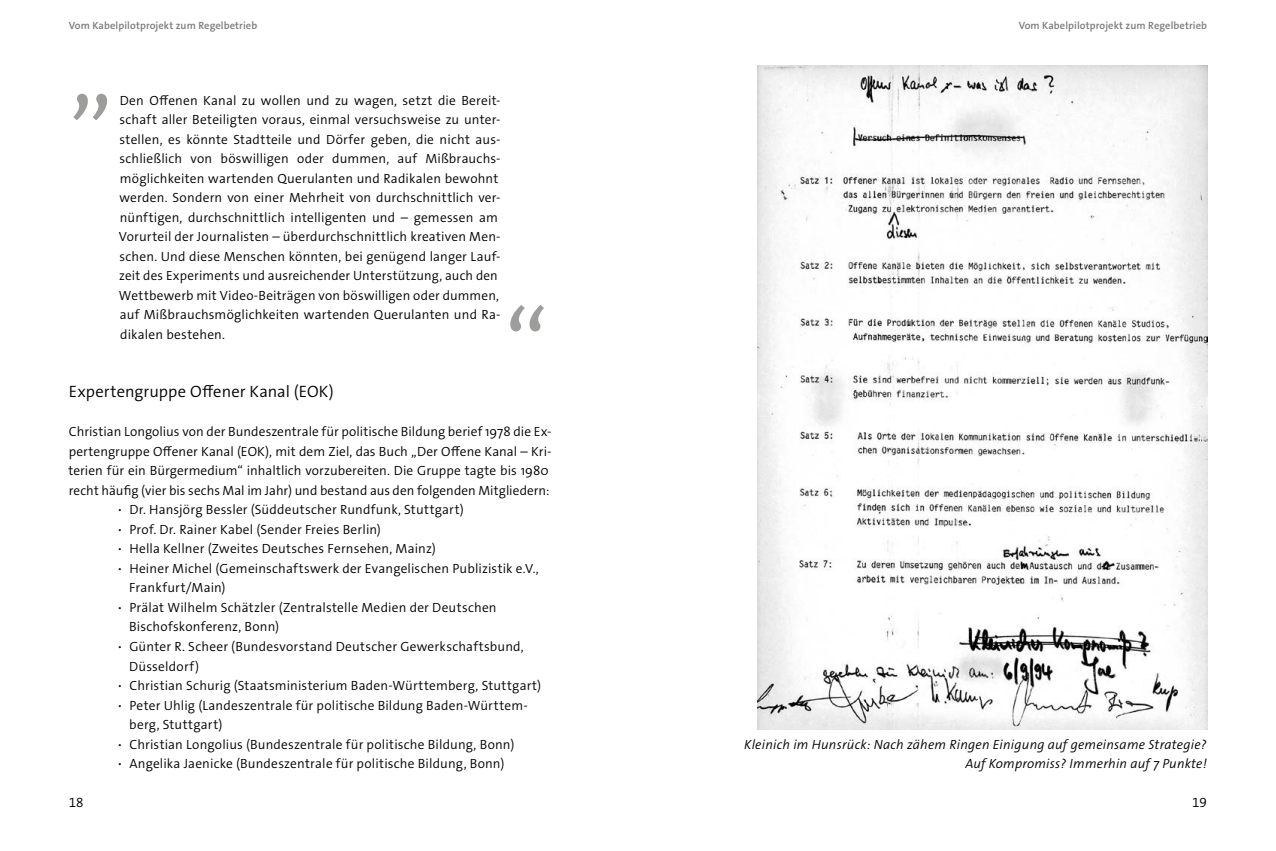
<style>
.page{position:relative;width:1276px;height:851px;background:#fff}
.page>*{position:absolute;margin:0;border:0;box-sizing:border-box;transform-origin:0 0}
.t1{font:300 108px "The Sans Os F";color:#9d9d9c}
.t2{font:300 16.5px "The Sans Os F";letter-spacing:.005em;color:#000}
.t3{font:300 13.5px "The Sans Os F";color:#000}
.t4{font:300 13.35px/19.5px "The Sans Os F";letter-spacing:.015em;color:#000}
.t5{font:italic 300 13.35px/19.5px "The Sans Os F";letter-spacing:.015em;color:#000;text-align:right}
.t6{font:600 10.5px "The Sans Os F";letter-spacing:.01em;color:#7c7b7b}
</style>
<div class="page">
<img style="left:757px;top:66px;width:450px;height:663px">
<p class="t6" style="left:69px;top:19px;width:190px">Vom Kabelpilotprojekt zum Regelbetrieb</p>
<p class="t6" style="left:1018px;top:19px;width:190px">Vom Kabelpilotprojekt zum Regelbetrieb</p>
<h1 class="t1" style="left:69px;top:-1px;width:46px">„</h1>
<p class="t4" style="left:119px;top:90px;width:383px">Den Offenen Kanal zu wollen und zu wagen, setzt die Bereit&shy;schaft aller Beteiligten voraus, einmal versuchsweise zu unter&shy;stellen, es könnte Stadtteile und Dörfer geben, die nicht aus&shy;schließlich von böswilligen oder dummen, auf Mißbrauchs&shy;möglichkeiten wartenden Querulanten und Radikalen bewohnt werden. Sondern von einer Mehrheit von durchschnittlich ver&shy;nünftigen, durchschnittlich intelligenten und – gemessen am Vorurteil der Journalisten – überdurchschnittlich kreativen Men&shy;schen. Und diese Menschen könnten, bei genügend langer Lauf&shy;zeit des Experiments und ausreichender Unterstützung, auch den Wettbewerb mit Video-Beiträgen von böswilligen oder dummen, auf Mißbrauchsmöglichkeiten wartenden Querulanten und Ra&shy;dikalen bestehen.</p>
<h1 class="t1" style="left:504px;top:280px;width:46px">“</h1>
<p class="t2" style="left:69px;top:381px;width:266px">Expertengruppe Offener Kanal (EOK)</p>
<p class="t4" style="left:68px;top:422px;width:485px">Christian Longolius von der Bundeszentrale für politische Bildung berief 1978 die Ex&shy;pertengruppe Offener Kanal (EOK), mit dem Ziel, das Buch „Der Offene Kanal – Kri&shy;terien für ein Bürgermedium“ inhaltlich vorzubereiten. Die Gruppe tagte bis 1980 recht häufig (vier bis sechs Mal im Jahr) und bestand aus den folgenden Mitgliedern:</p>
<p class="t4" style="left:118px;top:500px;width:347px">• Dr. Hansjörg Bessler (Süddeutscher Rundfunk, Stuttgart)</p>
<p class="t4" style="left:118px;top:519px;width:265px">• Prof. Dr. Rainer Kabel (Sender Freies Berlin)</p>
<p class="t4" style="left:118px;top:539px;width:319px">• Hella Kellner (Zweites Deutsches Fernsehen, Mainz)</p>
<p class="t4" style="left:129px;top:558px;width:411px;text-indent:-11px">• Heiner Michel (Gemeinschaftswerk der Evangelischen Publizistik e.V.,<br>Frankfurt/Main)</p>
<p class="t4" style="left:129px;top:597px;width:369px;text-indent:-11px">• Prälat Wilhelm Schätzler (Zentralstelle Medien der Deutschen<br>Bischofskonferenz, Bonn)</p>
<p class="t4" style="left:129px;top:636px;width:396px;text-indent:-11px">• Günter R. Scheer (Bundesvorstand Deutscher Gewerkschaftsbund,<br>Düsseldorf)</p>
<p class="t4" style="left:118px;top:675px;width:425px">• Christian Schurig (Staatsministerium Baden-Württemberg, Stuttgart)</p>
<p class="t4" style="left:129px;top:695px;width:400px;text-indent:-11px">• Peter Uhlig (Landeszentrale für politische Bildung Baden-Württem&shy;berg, Stuttgart)</p>
<p class="t4" style="left:118px;top:734px;width:398px">• Christian Longolius (Bundeszentrale für politische Bildung, Bonn)</p>
<p class="t4" style="left:118px;top:753px;width:388px">• Angelika Jaenicke (Bundeszentrale für politische Bildung, Bonn)</p>
<p class="t5" style="left:744px;top:734px;width:464px">Kleinich im Hunsrück: Nach zähem Ringen Einigung auf gemeinsame Strategie?<br>Auf Kompromiss? Immerhin auf 7 Punkte!</p>
<p class="t3" style="left:69px;top:793px;width:16px">18</p>
<p class="t3" style="left:1192px;top:793px;width:16px">19</p>
</div>
